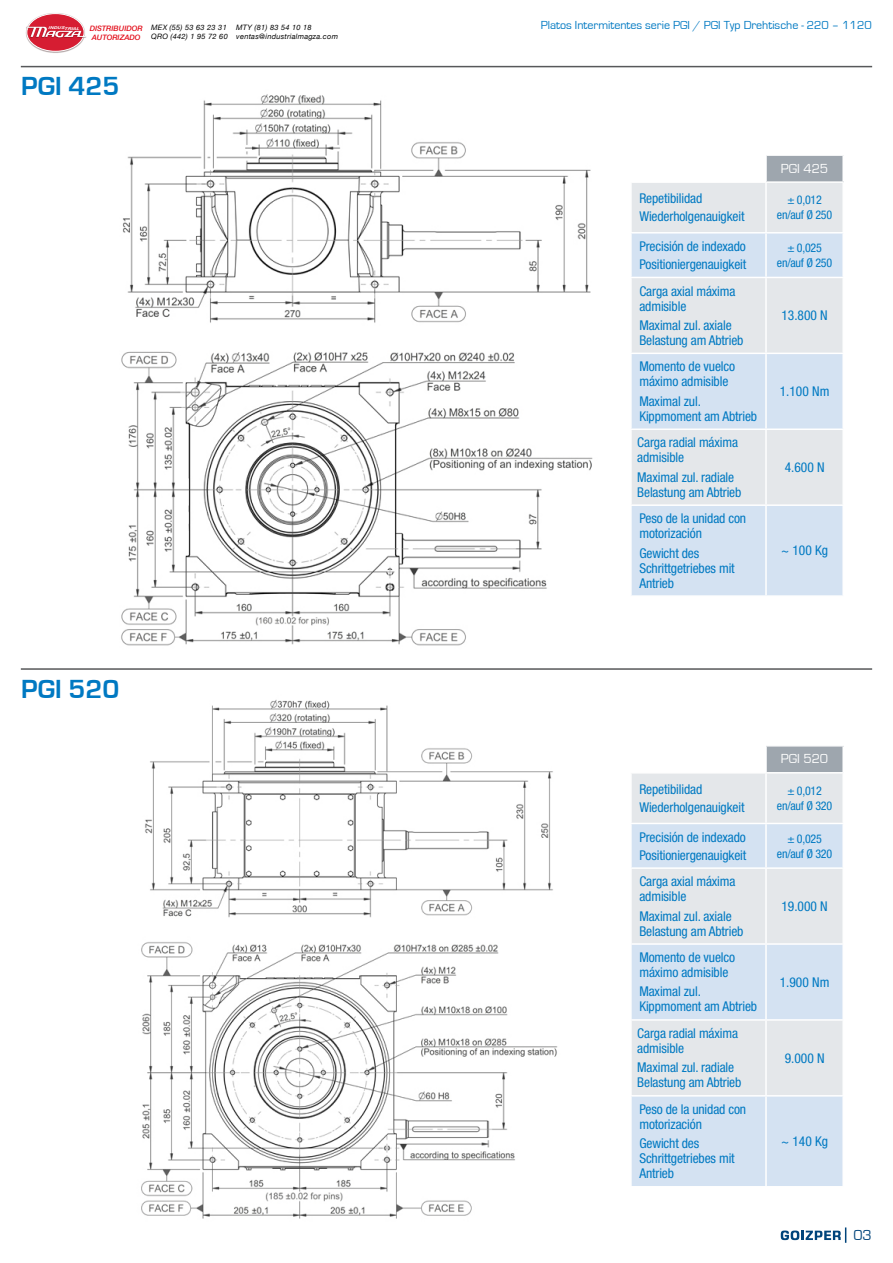
<style>
.page{position:relative;width:893px;height:1263px;background:#fff}
.page>*{position:absolute;margin:0;border:0;box-sizing:border-box;transform-origin:0 0}
.t1{font:700 27px "Eurostile";color:#0079c2}
.t2{font:15px "Eurostile";color:#00447b}
.t3{font:condensed 13.5px/15px "Helvetica Neue LT Std";letter-spacing:-.01em;color:#0079c2}
.t4{font:13.5px "Eurostile";color:#fff}
.t5{font:condensed 12px "Helvetica Neue LT Std";letter-spacing:-.02em;color:#0079c2}
.t6{font:12px "Eurostile";color:#0079c2}
.t7{font:italic 7.5px/9.1px "Helvetica Neue";letter-spacing:.035em;color:#000}
.t8{font:italic 500 7.5px/8.9px "Helvetica Neue";color:#e20916}
.t9{font:italic 700 3.9px "Helvetica Neue";color:#fff;scale:1.26 1}
</style>
<div class="page">
<svg style="left:781px;top:1227px;width:65px;height:16px"></svg>
<img style="left:141px;top:699px;width:417px;height:520px">
<img style="left:121px;top:94px;width:472px;height:552px">
<div style="left:766px;top:155px;width:77px;height:27px;background:#9ea6ae"></div>
<div style="left:632px;top:183px;width:210px;height:49px;background:#e4e7ea"></div>
<svg style="left:632px;top:234px;width:210px;height:361px;background:#dae4ee"></svg>
<hr style="left:765px;top:183px;width:2px;height:49px;background:#fff">
<hr style="left:765px;top:234px;width:2px;height:43px;background:#fff">
<hr style="left:630px;top:277px;width:136px;height:1px;background:#fff">
<hr style="left:766px;top:277px;width:78px;height:1px;background:#fff">
<hr style="left:765px;top:278px;width:2px;height:75px;background:#fff">
<hr style="left:630px;top:353px;width:136px;height:1px;background:#fff">
<hr style="left:766px;top:353px;width:78px;height:1px;background:#fff">
<hr style="left:765px;top:354px;width:2px;height:74px;background:#fff">
<hr style="left:630px;top:428px;width:136px;height:2px;background:#fff">
<hr style="left:766px;top:428px;width:78px;height:2px;background:#fff">
<hr style="left:765px;top:430px;width:2px;height:74px;background:#fff">
<hr style="left:630px;top:504px;width:136px;height:2px;background:#fff">
<hr style="left:766px;top:504px;width:78px;height:2px;background:#fff">
<hr style="left:765px;top:506px;width:2px;height:89px;background:#fff">
<hr style="left:766px;top:154px;width:78px;height:2px;background:#fff">
<hr style="left:765px;top:156px;width:2px;height:25px;background:#fff">
<hr style="left:842px;top:156px;width:2px;height:25px;background:#fff">
<hr style="left:766px;top:181px;width:78px;height:2px;background:#fff">
<div style="left:766px;top:746px;width:77px;height:27px;background:#9ea6ae"></div>
<div style="left:632px;top:773px;width:210px;height:50px;background:#e4e7ea"></div>
<svg style="left:632px;top:824px;width:210px;height:362px;background:#dae4ee"></svg>
<hr style="left:765px;top:773px;width:2px;height:50px;background:#fff">
<hr style="left:765px;top:824px;width:2px;height:43px;background:#fff">
<hr style="left:630px;top:867px;width:136px;height:2px;background:#fff">
<hr style="left:766px;top:867px;width:78px;height:2px;background:#fff">
<hr style="left:765px;top:869px;width:2px;height:74px;background:#fff">
<hr style="left:630px;top:943px;width:136px;height:2px;background:#fff">
<hr style="left:766px;top:943px;width:78px;height:2px;background:#fff">
<hr style="left:765px;top:945px;width:2px;height:74px;background:#fff">
<hr style="left:630px;top:1019px;width:136px;height:2px;background:#fff">
<hr style="left:766px;top:1019px;width:78px;height:2px;background:#fff">
<hr style="left:765px;top:1021px;width:2px;height:74px;background:#fff">
<hr style="left:630px;top:1095px;width:136px;height:1px;background:#fff">
<hr style="left:766px;top:1095px;width:78px;height:1px;background:#fff">
<hr style="left:765px;top:1096px;width:2px;height:90px;background:#fff">
<hr style="left:765px;top:746px;width:2px;height:26px;background:#fff">
<hr style="left:842px;top:746px;width:2px;height:26px;background:#fff">
<hr style="left:766px;top:772px;width:78px;height:1px;background:#fff">
<hr style="left:21px;top:66px;width:851px;height:1px;background:#57585a">
<hr style="left:21px;top:668px;width:851px;height:2px;background:#57585a">
<img style="left:27px;top:13px;width:57px;height:40px">
<div style="left:27px;top:14px;width:57px;height:37px;background:#d61d32;border-radius:50%"></div>
<div style="left:27px;top:13px;width:57px;height:39px;border:1px solid #fff;border-radius:50%"></div>
<img style="left:26px;top:26px;width:60px;height:13px">
<svg style="left:27px;top:27px;width:59px;height:10px"></svg>
<p class="t9" style="left:49px;top:25px;width:27px">INDUSTRIA L</p>
<p class="t8" style="left:90px;top:23px;width:54px">DISTRIBUIDOR<br>AUTORIZADO</p>
<p class="t7" style="left:151px;top:23px;width:78px">MEX (55) 53 63 23 31<br>QRO (442) 1 95 72 60</p>
<p class="t7" style="left:236px;top:23px;width:103px">MTY (81) 83 54 10 18 ventas@industrialmagza.com</p>
<p class="t1" style="left:21px;top:72px;width:100px">PGI 425</p>
<p class="t1" style="left:21px;top:674px;width:100px">PGI 520</p>
<p class="t6" style="left:541px;top:19px;width:332px">Platos Intermitentes serie PGI / PGI Typ Drehtische - 220 – 1120</p>
<p class="t3" style="left:639px;top:191px;width:64px">Repetibilidad</p>
<p class="t3" style="left:639px;top:209px;width:107px">Wiederholgenauigkeit</p>
<p class="t3" style="left:639px;top:239px;width:108px">Precisión de indexado</p>
<p class="t3" style="left:639px;top:257px;width:108px">Positioniergenauigkeit</p>
<p class="t3" style="left:639px;top:283px;width:98px">Carga axial máxima admisible</p>
<p class="t3" style="left:639px;top:317px;width:106px">Maximal zul. axiale<br>Belastung am Abtrieb</p>
<p class="t3" style="left:639px;top:359px;width:97px">Momento de vuelco máximo admisible</p>
<p class="t3" style="left:639px;top:393px;width:119px">Maximal zul.<br>Kippmoment am Abtrieb</p>
<p class="t3" style="left:637px;top:435px;width:102px">Carga radial máxima admisible</p>
<p class="t3" style="left:637px;top:469px;width:106px">Maximal zul. radiale<br>Belastung am Abtrieb</p>
<p class="t4" style="left:781px;top:161px;width:49px">PGI 425</p>
<p class="t5" style="left:787px;top:193px;width:36px">± 0,012</p>
<p class="t5" style="left:777px;top:208px;width:57px">en/auf Ø 250</p>
<p class="t5" style="left:787px;top:241px;width:36px">± 0,025</p>
<p class="t5" style="left:777px;top:256px;width:57px">en/auf Ø 250</p>
<p class="t3" style="left:781px;top:308px;width:48px">13.800 N</p>
<p class="t3" style="left:780px;top:384px;width:51px">1.100 Nm</p>
<p class="t3" style="left:785px;top:460px;width:41px">4.600 N</p>
<p class="t3" style="left:639px;top:511px;width:108px">Peso de la unidad con motorización</p>
<p class="t3" style="left:639px;top:545px;width:97px">Gewicht des<br>Schrittgetriebes mit<br>Antrieb</p>
<p class="t3" style="left:781px;top:543px;width:49px">~ 100 Kg</p>
<p class="t3" style="left:639px;top:782px;width:64px">Repetibilidad</p>
<p class="t3" style="left:639px;top:799px;width:107px">Wiederholgenauigkeit</p>
<p class="t3" style="left:639px;top:829px;width:108px">Precisión de indexado</p>
<p class="t3" style="left:639px;top:847px;width:108px">Positioniergenauigkeit</p>
<p class="t3" style="left:639px;top:874px;width:98px">Carga axial máxima admisible</p>
<p class="t3" style="left:639px;top:908px;width:106px">Maximal zul. axiale<br>Belastung am Abtrieb</p>
<p class="t3" style="left:639px;top:950px;width:97px">Momento de vuelco máximo admisible</p>
<p class="t3" style="left:639px;top:984px;width:119px">Maximal zul.<br>Kippmoment am Abtrieb</p>
<p class="t3" style="left:637px;top:1026px;width:102px">Carga radial máxima admisible</p>
<p class="t3" style="left:637px;top:1060px;width:106px">Maximal zul. radiale<br>Belastung am Abtrieb</p>
<p class="t4" style="left:781px;top:751px;width:49px">PGI 520</p>
<p class="t5" style="left:787px;top:784px;width:36px">± 0,012</p>
<p class="t5" style="left:777px;top:799px;width:57px">en/auf Ø 320</p>
<p class="t5" style="left:787px;top:831px;width:36px">± 0,025</p>
<p class="t5" style="left:777px;top:846px;width:57px">en/auf Ø 320</p>
<p class="t3" style="left:781px;top:898px;width:48px">19.000 N</p>
<p class="t3" style="left:780px;top:974px;width:51px">1.900 Nm</p>
<p class="t3" style="left:785px;top:1050px;width:41px">9.000 N</p>
<p class="t3" style="left:639px;top:1101px;width:108px">Peso de la unidad con motorización</p>
<p class="t3" style="left:639px;top:1136px;width:97px">Gewicht des<br>Schrittgetriebes mit<br>Antrieb</p>
<p class="t3" style="left:781px;top:1134px;width:49px">~ 140 Kg</p>
<p class="t2" style="left:853px;top:1227px;width:20px">03</p>
</div>
